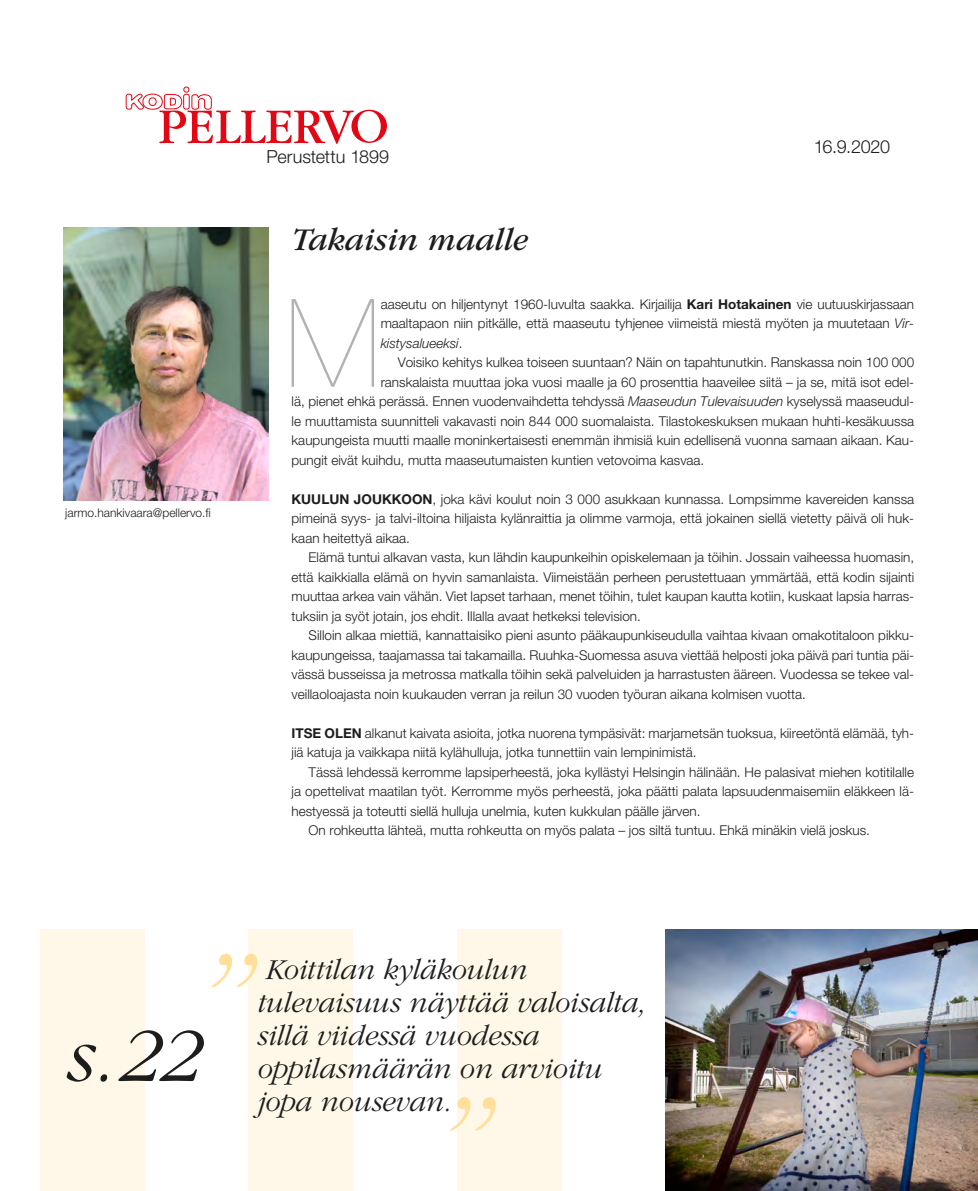
<style>
.page{position:relative;width:978px;height:1191px;background:#fff}
.page>*{position:absolute;margin:0;border:0;box-sizing:border-box;transform-origin:0 0}
.t1{font:italic 300 149.1px "ITC Garamond Std";color:#ffdf99}
.t2{font:200 122.7px "Helvetica Neue LT Std";color:#b2b2b2}
.t3{font:italic 300 78.9px "ITC Garamond Std";color:#1d1d1b}
.t4{font:italic 33px "ITC Garamond Std";letter-spacing:-.01em;color:#1d1d1b}
.t5{font:italic 300 30px/33px "ITC Garamond Std";letter-spacing:-.005em;color:#1d1d1b}
.t6{font:300 18px "Helvetica Neue LT Std";letter-spacing:-.01em;color:#1d1d1b}
.t7{font:300 13.5px/19.5px "Helvetica Neue LT Std";color:#1d1d1b;text-align:justify}
.t8{font:300 12px "Helvetica Neue LT Std";color:#1d1d1b}
.s1{font-weight:700}
.s2{font-style:italic}
</style>
<div class="page">
<img style="left:64px;top:227px;width:205px;height:274px">
<svg style="left:126px;top:87px;width:261px;height:57px"></svg>
<div style="left:40px;top:929px;width:105px;height:262px;background:#fff8e8"></div>
<div style="left:249px;top:929px;width:104px;height:262px;background:#fff8e8"></div>
<div style="left:457px;top:929px;width:104px;height:262px;background:#fff8e8"></div>
<img style="left:665px;top:929px;width:313px;height:262px">
<p class="t8" style="left:65px;top:505px;width:147px">jarmo.hankivaara@pellervo.fi</p>
<h3 class="t6" style="left:267px;top:145px;width:124px">Perustettu 1899</h3>
<h3 class="t4" style="left:292px;top:222px;width:238px">Takaisin maalle</h3>
<h3 class="t6" style="left:814px;top:136px;width:78px">16.9.2020</h3>
<h2 class="t2" style="left:285px;top:272px;width:97px">M</h2>
<p class="t7" style="left:381px;top:294px;width:535px">aaseutu on hiljentynyt 1960-luvulta saakka. Kirjailija <span class="s1">Kari Hotakainen</span> vie uutuuskirjassaan maaltapaon niin pitkälle, että maaseutu tyhjenee viimeistä miestä myöten ja muutetaan <span class="s2">Vir&shy;kistysalueeksi</span>.</p>
<p class="t7" style="left:398px;top:352px;width:518px">Voisiko kehitys kulkea toiseen suuntaan? Näin on tapahtunutkin. Ranskassa noin 100 000</p>
<p class="t7" style="left:381px;top:372px;width:535px">ranskalaista muuttaa joka vuosi maalle ja 60 prosenttia haaveilee siitä – ja se, mitä isot edel-</p>
<p class="t7" style="left:292px;top:391px;width:624px">lä, pienet ehkä perässä. Ennen vuodenvaihdetta tehdyssä <span class="s2">Maaseudun Tulevaisuuden</span> kyselyssä maaseudul-</p>
<p class="t7" style="left:292px;top:411px;width:624px">le muuttamista suunnitteli vakavasti noin 844 000 suomalaista. Tilastokeskuksen mukaan huhti-kesäkuussa</p>
<p class="t7" style="left:292px;top:430px;width:624px">kaupungeista muutti maalle moninkertaisesti enemmän ihmisiä kuin edellisenä vuonna samaan aikaan. Kau-</p>
<p class="t7" style="left:292px;top:450px;width:414px">pungit eivät kuihdu, mutta maaseutumaisten kuntien vetovoima kasvaa.</p>
<p class="t7" style="left:292px;top:489px;width:624px"><span class="s1">KUULUN JOUKKOON</span>, joka kävi koulut noin 3 000 asukkaan kunnassa. Lompsimme kavereiden kanssa pimeinä syys- ja talvi-iltoina hiljaista kylänraittia ja olimme varmoja, että jokainen siellä vietetty päivä oli huk&shy;kaan heitettyä aikaa.</p>
<p class="t7" style="left:292px;top:547px;width:624px;text-indent:17px">Elämä tuntui alkavan vasta, kun lähdin kaupunkeihin opiskelemaan ja töihin. Jossain vaiheessa huomasin, että kaikkialla elämä on hyvin samanlaista. Viimeistään perheen perustettuaan ymmärtää, että kodin sijainti muuttaa arkea vain vähän. Viet lapset tarhaan, menet töihin, tulet kaupan kautta kotiin, kuskaat lapsia harras&shy;tuksiin ja syöt jotain, jos ehdit. Illalla avaat hetkeksi television.</p>
<p class="t7" style="left:292px;top:625px;width:624px;text-indent:17px">Silloin alkaa miettiä, kannattaisiko pieni asunto pääkaupunkiseudulla vaihtaa kivaan omakotitaloon pikku&shy;kaupungeissa, taajamassa tai takamailla. Ruuhka-Suomessa asuva viettää helposti joka päivä pari tuntia päi&shy;vässä busseissa ja metrossa matkalla töihin sekä palveluiden ja harrastusten ääreen. Vuodessa se tekee val&shy;veillaoloajasta noin kuukauden verran ja reilun 30 vuoden työuran aikana kolmisen vuotta.</p>
<p class="t7" style="left:292px;top:723px;width:624px"><span class="s1">ITSE OLEN</span> alkanut kaivata asioita, jotka nuorena tympäsivät: marjametsän tuoksua, kiireetöntä elämää, tyh&shy;jiä katuja ja vaikkapa niitä kylähulluja, jotka tunnettiin vain lempinimistä.</p>
<p class="t7" style="left:309px;top:762px;width:607px">Tässä lehdessä kerromme lapsiperheestä, joka kyllästyi Helsingin hälinään. He palasivat miehen kotitilalle</p>
<p class="t7" style="left:292px;top:781px;width:624px">ja opettelivat maatilan työt. Kerromme myös perheestä, joka päätti palata lapsuudenmaisemiin eläkkeen lä-</p>
<p class="t7" style="left:292px;top:801px;width:410px">hestyessä ja toteutti siellä hulluja unelmia, kuten kukkulan päälle järven.</p>
<p class="t7" style="left:309px;top:820px;width:563px">On rohkeutta lähteä, mutta rohkeutta on myös palata – jos siltä tuntuu. Ehkä minäkin vielä joskus.</p>
<h1 class="t1" style="left:188px;top:920px;width:63px">”</h1>
<h3 class="t5" style="left:257px;top:953px;width:391px">Koittilan kyläkoulun tulevaisuus näyttää valoisalta, sillä viidessä vuodessa oppilasmäärän on arvioitu jopa nousevan.</h3>
<h3 class="t3" style="left:67px;top:1013px;width:137px">s.22</h3>
<h1 class="t1" style="left:427px;top:1064px;width:63px">”</h1>
</div>
